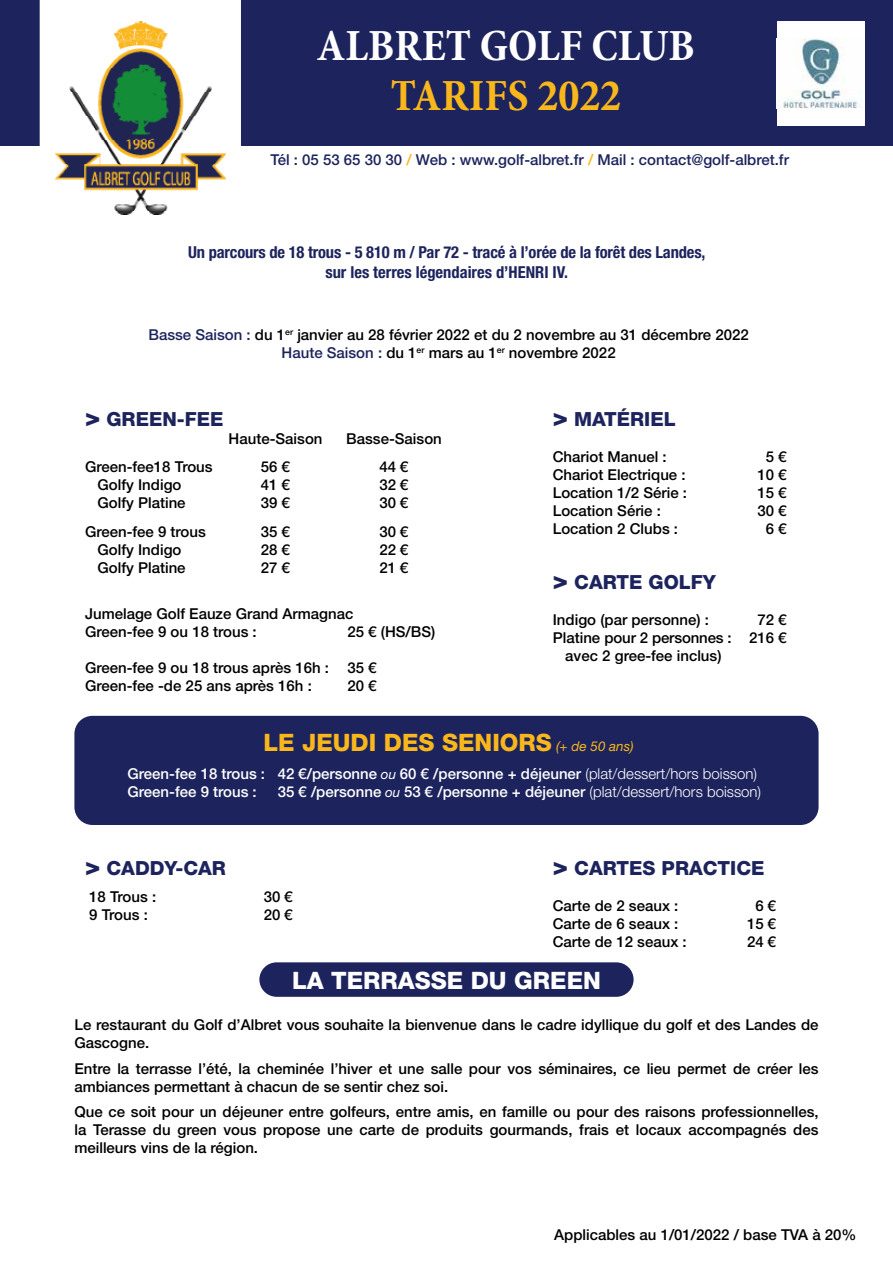
<style>
.page{position:relative;width:893px;height:1263px;background:#fff}
.page>*{position:absolute;margin:0;border:0;box-sizing:border-box;transform-origin:0 0}
.t1{font:700 condensed 45px "Minion Pro";color:#fff}
.t2{font:700 condensed 45px "Minion Pro";color:#fab71b}
.t3{font:800 24px "Helvetica Neue LT Std";color:#fab71b}
.t4{font:800 24px "Helvetica Neue LT Std";color:#fff}
.t5{font:800 19.5px "Helvetica Neue LT Std";color:#1d245d}
.t6{font:700 condensed 16.5px/19.8px "Helvetica Neue LT Std";letter-spacing:-.01em;color:#1d245d;text-align:center}
.t7{font:500 15px/18px "Helvetica Neue LT Std";color:#000}
.t8{font:500 15px/18px "Helvetica Neue LT Std";color:#fff}
.t9{font:500 15px "Helvetica Neue LT Std";color:#1d245d}
.s1{color:#fab71b}
.s2{color:#1d245d}
.s3{font-size:25.5px}
.s4{font-weight:400;font-style:italic;font-size:13.5px}
.s5{font-weight:300}
</style>
<div class="page">
<div style="left:259px;top:962px;width:375px;height:35px;background:#1d245d;border-radius:17px"></div>
<div style="left:74px;top:716px;width:745px;height:109px;background:#1d245d;border-radius:18px"></div>
<div style="left:0;top:0;width:893px;height:145px;background:#1d245d"></div>
<div style="left:777px;top:21px;width:88px;height:104px;background:#fff"></div>
<img style="left:783px;top:39px;width:77px;height:69px">
<div style="left:40px;top:0;width:201px;height:215px;background:#fff"></div>
<img style="left:55px;top:21px;width:170px;height:193px">
<h1 class="t1" style="left:317px;top:15px;width:380px">ALBRET GOLF CLUB</h1>
<h1 class="t2" style="left:391px;top:64px;width:232px">TARIFS 2022</h1>
<p class="t9" style="left:271px;top:150px;width:520px">Tél : 05 53 65 30 30 <span class="s1">/</span> Web : www.golf-albret.fr <span class="s1">/</span> Mail : contact@golf-albret.fr</p>
<p class="t6" style="left:188px;top:242px;width:519px">Un parcours de 18 trous - 5 810 m / Par 72 - tracé à l’orée de la forêt des Landes, sur les terres légendaires d’HENRI IV.</p>
<p class="t7" style="left:148px;top:326px;width:602px;text-align:center"><span class="s2">Basse Saison :</span> du 1<sup>er</sup> janvier au 28 février 2022 et du 2 novembre au 31 décembre 2022<br><span class="s2">Haute Saison :</span> du 1<sup>er</sup> mars au 1<sup>er</sup> novembre 2022</p>
<h3 class="t5" style="left:85px;top:407px;width:140px"><span class="s3">&gt;</span> GREEN-FEE</h3>
<p class="t7" style="left:229px;top:429px;width:95px">Haute-Saison</p>
<p class="t7" style="left:346px;top:429px;width:97px">Basse-Saison</p>
<p class="t7" style="left:85px;top:458px;width:129px">Green-fee18 Trous</p>
<p class="t7" style="left:261px;top:458px;width:31px">56 €</p>
<p class="t7" style="left:379px;top:458px;width:31px">44 €</p>
<p class="t7" style="left:98px;top:476px;width:85px">Golfy Indigo</p>
<p class="t7" style="left:261px;top:476px;width:31px">41 €</p>
<p class="t7" style="left:379px;top:476px;width:31px">32 €</p>
<p class="t7" style="left:98px;top:494px;width:90px">Golfy Platine</p>
<p class="t7" style="left:261px;top:494px;width:31px">39 €</p>
<p class="t7" style="left:379px;top:494px;width:31px">30 €</p>
<p class="t7" style="left:85px;top:522px;width:122px">Green-fee 9 trous</p>
<p class="t7" style="left:261px;top:522px;width:31px">35 €</p>
<p class="t7" style="left:379px;top:522px;width:31px">30 €</p>
<p class="t7" style="left:98px;top:540px;width:85px">Golfy Indigo</p>
<p class="t7" style="left:261px;top:540px;width:31px">28 €</p>
<p class="t7" style="left:379px;top:540px;width:31px">22 €</p>
<p class="t7" style="left:98px;top:558px;width:90px">Golfy Platine</p>
<p class="t7" style="left:261px;top:558px;width:31px">27 €</p>
<p class="t7" style="left:379px;top:558px;width:31px">21 €</p>
<p class="t7" style="left:85px;top:605px;width:270px">Jumelage Golf Eauze Grand Armagnac<br>Green-fee 9 ou 18 trous :</p>
<p class="t7" style="left:348px;top:623px;width:89px">25 € (HS/BS)</p>
<p class="t7" style="left:85px;top:659px;width:293px">Green-fee 9 ou 18 trous après 16h : 35 €<br>Green-fee -de 25 ans après 16h :</p>
<p class="t7" style="left:348px;top:677px;width:31px">20 €</p>
<h3 class="t5" style="left:553px;top:407px;width:124px"><span class="s3">&gt;</span> MATÉRIEL</h3>
<p class="t7" style="left:553px;top:447px;width:115px">Chariot Manuel :</p>
<p class="t7" style="left:766px;top:447px;width:22px">5 €</p>
<p class="t7" style="left:553px;top:465px;width:134px">Chariot Electrique :</p>
<p class="t7" style="left:757px;top:465px;width:31px">10 €</p>
<p class="t7" style="left:553px;top:483px;width:136px">Location 1/2 Série :</p>
<p class="t7" style="left:757px;top:483px;width:31px">15 €</p>
<p class="t7" style="left:553px;top:501px;width:110px">Location Série :</p>
<p class="t7" style="left:757px;top:501px;width:31px">30 €</p>
<p class="t7" style="left:553px;top:519px;width:127px">Location 2 Clubs :</p>
<p class="t7" style="left:766px;top:519px;width:22px">6 €</p>
<h3 class="t5" style="left:553px;top:570px;width:165px"><span class="s3">&gt;</span> CARTE GOLFY</h3>
<p class="t7" style="left:553px;top:611px;width:158px">Indigo (par personne) :</p>
<p class="t7" style="left:757px;top:611px;width:31px">72 €</p>
<p class="t7" style="left:553px;top:629px;width:235px">Platine pour 2 personnes : 216 €</p>
<p class="t7" style="left:565px;top:647px;width:158px">avec 2 gree-fee inclus)</p>
<h2 class="t3" style="left:263px;top:728px;width:372px">LE JEUDI DES SENIORS <span class="s4">(+ de 50 ans)</span></h2>
<p class="t8" style="left:128px;top:764px;width:631px">Green-fee 18 trous : 42 €/personne <span class="s4">ou</span> 60 € /personne + déjeuner <span class="s5">(plat/dessert/hors boisson)<br></span>Green-fee 9 trous :</p>
<p class="t8" style="left:278px;top:782px;width:485px">35 € /personne <span class="s4">ou</span> 53 € /personne + déjeuner <span class="s5">(plat/dessert/hors boisson)</span></p>
<h3 class="t5" style="left:553px;top:857px;width:213px"><span class="s3">&gt;</span> CARTES PRACTICE</h3>
<p class="t7" style="left:553px;top:897px;width:127px">Carte de 2 seaux :</p>
<p class="t7" style="left:755px;top:897px;width:22px">6 €</p>
<p class="t7" style="left:553px;top:915px;width:127px">Carte de 6 seaux :</p>
<p class="t7" style="left:747px;top:915px;width:31px">15 €</p>
<p class="t7" style="left:553px;top:933px;width:135px">Carte de 12 seaux :</p>
<p class="t7" style="left:747px;top:933px;width:31px">24 €</p>
<h2 class="t4" style="left:292px;top:966px;width:310px">LA TERRASSE DU GREEN</h2>
<p class="t7" style="left:74px;top:1015px;width:746px">Le restaurant du Golf d’Albret vous souhaite la bienvenue dans le cadre idyllique du golf et des Landes de<br>Gascogne.</p>
<p class="t7" style="left:74px;top:1059px;width:746px">Entre la terrasse l’été, la cheminée l’hiver et une salle pour vos séminaires, ce lieu permet de créer les ambiances permettant à chacun de se sentir chez soi.</p>
<p class="t7" style="left:74px;top:1102px;width:746px;text-align:justify">Que ce soit pour un déjeuner entre golfeurs, entre amis, en famille ou pour des raisons professionnelles, la Terasse du green vous propose une carte de produits gourmands, frais et locaux accompagnés des meilleurs vins de la région.</p>
<h3 class="t5" style="left:85px;top:857px;width:142px"><span class="s3">&gt;</span> CADDY-CAR</h3>
<p class="t7" style="left:89px;top:888px;width:69px">18 Trous :</p>
<p class="t7" style="left:264px;top:888px;width:31px">30 €</p>
<p class="t7" style="left:89px;top:906px;width:60px">9 Trous :</p>
<p class="t7" style="left:264px;top:906px;width:31px">20 €</p>
<p class="t7" style="left:554px;top:1225px;width:304px">Applicables au 1/01/2022 / base TVA à 20%</p>
</div>
